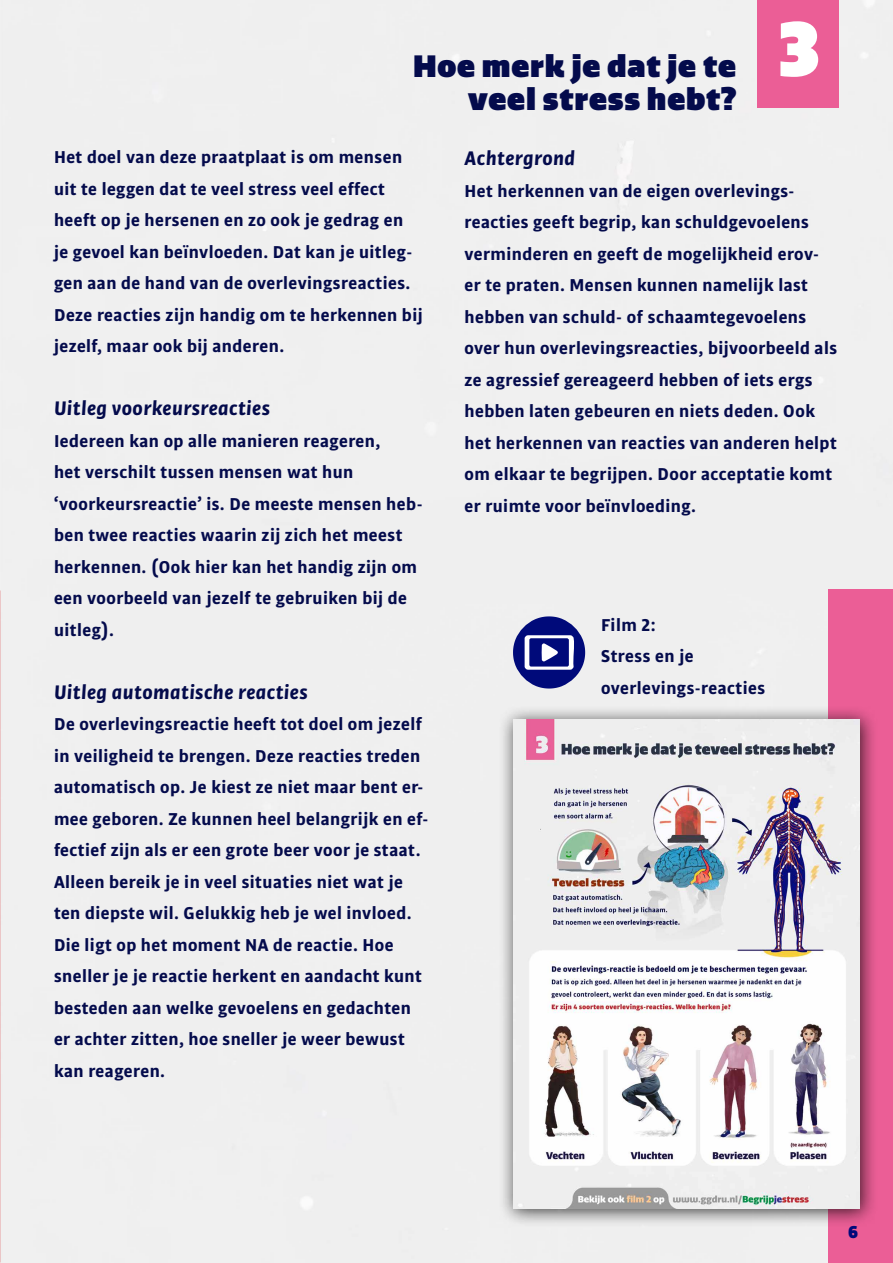
<style>
.page{position:relative;width:893px;height:1263px;background:#efefef}
.page>*{position:absolute;margin:0;border:0;box-sizing:border-box;transform-origin:0 0}
.t1{font:900 75px "Quatro";color:#fff}
.t2{font:900 30px "Quatro";letter-spacing:.025em;color:#040b4c}
.t3{font:italic 700 21px "Bulo";letter-spacing:.025em;color:#040b4c}
.t4{font:700 18.3px/31.5px "Bulo";letter-spacing:.025em;color:#040b4c}
.t5{font:900 18.3px "Bulo";color:#000a7a}
</style>
<div class="page">
<div style="left:829px;top:590px;width:64px;height:673px;background:#eb5e96"></div>
<div style="left:498px;top:704px;width:380px;height:524px;background:#000;opacity:.75"></div>
<img style="left:513px;top:719px;width:346px;height:490px">
<div style="left:757px;top:0;width:82px;height:107px;background:#eb5e96"></div>
<svg style="left:513px;top:616px;width:72px;height:72px"></svg>
<h2 class="t2" style="left:413px;top:47px;width:325px">Hoe merk je dat je te</h2>
<h2 class="t2" style="left:468px;top:80px;width:269px">veel stress hebt?</h2>
<h1 class="t1" style="left:779px;top:2px;width:42px">3</h1>
<p class="t4" style="left:54px;top:141px;width:370px">Het doel van deze praatplaat is om mensen uit te leggen dat te veel stress veel effect heeft op je hersenen en zo ook je gedrag en<br>je gevoel kan beïnvloeden. Dat kan je uitleg&shy;gen aan de hand van de overlevingsreacties.<br>Deze reacties zijn handig om te herkennen bij jezelf, maar ook bij anderen.</p>
<p class="t3" style="left:54px;top:394px;width:218px">Uitleg voorkeursreacties</p>
<p class="t4" style="left:54px;top:424px;width:370px">Iedereen kan op alle manieren reageren,<br>het verschilt tussen mensen wat hun ‘voorkeursreactie’ is. De meeste mensen heb&shy;ben twee reacties waarin zij zich het meest herkennen. (Ook hier kan het handig zijn om een voorbeeld van jezelf te gebruiken bij de uitleg).</p>
<p class="t3" style="left:54px;top:678px;width:255px">Uitleg automatische reacties</p>
<p class="t4" style="left:54px;top:708px;width:376px">De overlevingsreactie heeft tot doel om jezelf in veiligheid te brengen. Deze reacties treden automatisch op. Je kiest ze niet maar bent er&shy;mee geboren. Ze kunnen heel belangrijk en ef&shy;fectief zijn als er een grote beer voor je staat.<br>Alleen bereik je in veel situaties niet wat je ten diepste wil. Gelukkig heb je wel invloed.<br>Die ligt op het moment NA de reactie. Hoe sneller je je reactie herkent en aandacht kunt besteden aan welke gevoelens en gedachten er achter zitten, hoe sneller je weer bewust kan reageren.</p>
<p class="t3" style="left:464px;top:144px;width:112px">Achtergrond</p>
<p class="t4" style="left:464px;top:174px;width:374px">Het herkennen van de eigen overlevings&shy;reacties geeft begrip, kan schuldgevoelens verminderen en geeft de mogelijkheid erov&shy;er te praten. Mensen kunnen namelijk last hebben van schuld- of schaamtegevoelens over hun overlevingsreacties, bijvoorbeeld als ze agressief gereageerd hebben of iets ergs hebben laten gebeuren en niets deden. Ook het herkennen van reacties van anderen helpt om elkaar te begrijpen. Door acceptatie komt er ruimte voor beïnvloeding.</p>
<p class="t4" style="left:601px;top:609px;width:166px">Film 2:<br>Stress en je overlevings-reacties</p>
<p class="t5" style="left:848px;top:1219px;width:11px">6</p>
</div>
